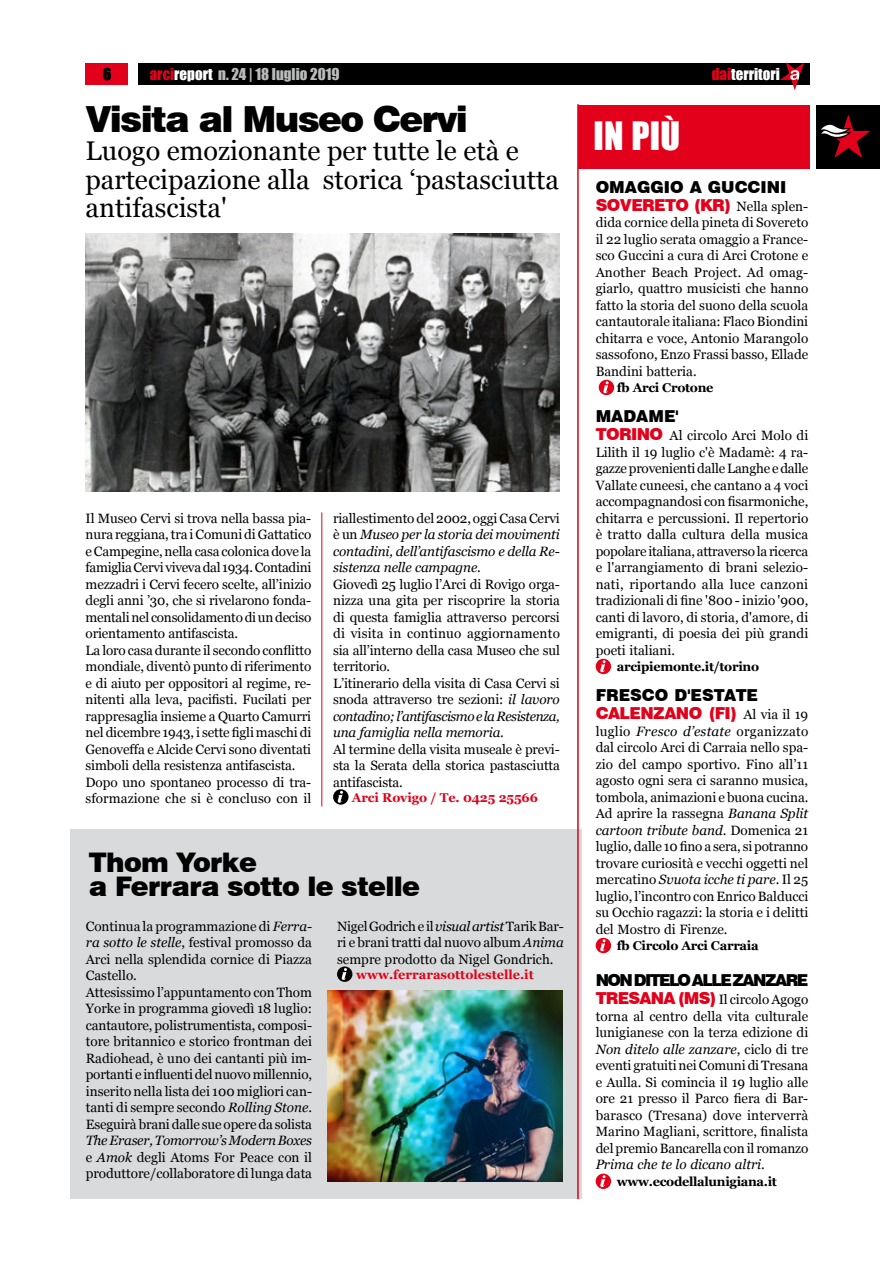
<style>
.page{position:relative;width:893px;height:1263px;background:#fff}
.page>*{position:absolute;margin:0;border:0;box-sizing:border-box;transform-origin:0 0}
.t1{font:900 36px "Swiss 721 BT";color:#000}
.t2{font:36px "Impact";color:#fff}
.t3{font:27px/28.5px "Georgia";color:#000}
.t4{font:900 27px/24px "Swiss 721 BT";letter-spacing:-.025em;color:#000}
.t5{font:900 16.5px "Swiss 721 BT";letter-spacing:-.05em;color:#000}
.t6{font:900 16.5px "Swiss 721 BT";letter-spacing:-.035em;color:#e2001a}
.t7{font:900 16.5px "Swiss 721 BT";letter-spacing:-.095em;color:#000}
.t8{font:15px "Impact";color:#b9bbbc}
.t9{font:15px "Impact";color:#fff}
.t10{font:15px "Impact";color:#000}
.t11{font:13.5px/16.5px "Georgia";letter-spacing:-.01em;color:#000;text-align:justify}
.t12{font:700 12.75px "Georgia";letter-spacing:-.025em;color:#000}
.t13{font:700 12.75px "Georgia";color:#e2001a}
.s1{color:#e2001a}
.s2{color:#fff}
.s3{font-style:italic}
.s4{font-family:"Swiss 721 BT";font-weight:900;font-size:16.5px;color:#e2001a}
</style>
<div class="page">
<div style="left:85px;top:64px;width:43px;height:21px;background:#e2001a"></div>
<div style="left:138px;top:64px;width:672px;height:21px;background:#000"></div>
<div style="left:579px;top:105px;width:231px;height:63px;background:#e2001a"></div>
<svg style="left:333px;top:789px;width:15px;height:16px"></svg>
<svg style="left:338px;top:791px;width:5px;height:12px"></svg>
<div style="left:70px;top:829px;width:511px;height:370px;background:#d9dadb"></div>
<div style="left:337px;top:966px;width:15px;height:16px;background:#000;border-radius:50%"></div>
<svg style="left:342px;top:968px;width:5px;height:12px"></svg>
<div style="left:816px;top:105px;width:64px;height:63px;background:#000"></div>
<svg style="left:821px;top:114px;width:50px;height:44px"></svg>
<hr style="left:577px;top:104px;width:2px;height:1095px;background:#e2001a">
<hr style="left:321px;top:512px;width:1px;height:294px;background:#e2001a">
<svg style="left:780px;top:62px;width:24px;height:28px"></svg>
<img style="left:85px;top:234px;width:474px;height:257px">
<img style="left:328px;top:991px;width:234px;height:190px">
<div style="left:599px;top:380px;width:15px;height:15px;background:#e2001a;border-radius:50%"></div>
<svg style="left:603px;top:381px;width:6px;height:12px"></svg>
<div style="left:596px;top:659px;width:15px;height:15px;background:#e2001a;border-radius:50%"></div>
<svg style="left:600px;top:660px;width:6px;height:12px"></svg>
<div style="left:596px;top:938px;width:15px;height:15px;background:#e2001a;border-radius:50%"></div>
<svg style="left:600px;top:939px;width:6px;height:12px"></svg>
<div style="left:596px;top:1173px;width:15px;height:16px;background:#e2001a;border-radius:50%"></div>
<svg style="left:600px;top:1175px;width:6px;height:12px"></svg>
<p class="t10" style="left:103px;top:62px;width:10px">6</p>
<p class="t8" style="left:150px;top:62px;width:191px"><span class="s1">arci</span><span class="s2">report</span> n. 24 | 18 luglio 2019</p>
<h1 class="t1" style="left:86px;top:97px;width:384px">Visita al Museo Cervi</h1>
<h2 class="t3" style="left:86px;top:137px;width:475px">Luogo emozionante per tutte le età e partecipazione alla storica ‘pastasciutta antifascista'</h2>
<p class="t11" style="left:86px;top:510px;width:227px;text-align:left">Il Museo Cervi si trova nella bassa pia&shy;nura reggiana, tra i Comuni di Gattatico e Campegine, nella casa colonica dove la famiglia Cervi viveva dal 1934. Contadini mezzadri i Cervi fecero scelte, all’inizio degli anni ’30, che si rivelarono fonda&shy;mentali nel consolidamento di un deciso orientamento antifascista.<br>La loro casa durante il secondo conflitto mondiale, diventò punto di riferimento e di aiuto per oppositori al regime, re&shy;nitenti alla leva, pacifisti. Fucilati per rappresaglia insieme a Quarto Camurri nel dicembre 1943, i sette figli maschi di Genoveffa e Alcide Cervi sono diventati simboli della resistenza antifascista.<br>Dopo uno spontaneo processo di tra&shy;sformazione che si è concluso con il</p>
<p class="t11" style="left:333px;top:510px;width:228px;text-align:left">riallestimento del 2002, oggi Casa Cervi è un <span class="s3">Museo per la storia dei movimenti contadini, dell’antifascismo e della Re&shy;sistenza nelle campagne</span>.<br>Giovedì 25 luglio l’Arci di Rovigo orga&shy;nizza una gita per riscoprire la storia di questa famiglia attraverso percorsi di visita in continuo aggiornamento sia all’interno della casa Museo che sul territorio.<br>L’itinerario della visita di Casa Cervi si snoda attraverso tre sezioni: <span class="s3">il lavoro contadino; l’antifascismo e la Resistenza, una famiglia nella memoria</span>.<br>Al termine della visita museale è previ&shy;sta la Serata della storica pastasciutta antifascista.</p>
<p class="t13" style="left:352px;top:789px;width:188px">Arci Rovigo / Te. 0425 25566</p>
<h2 class="t4" style="left:89px;top:850px;width:333px">Thom Yorke<br>a Ferrara sotto le stelle</h2>
<p class="t11" style="left:86px;top:918px;width:228px;text-align:left">Continua la programmazione di <span class="s3">Ferra&shy;ra sotto le stelle</span>, festival promosso da Arci nella splendida cornice di Piazza Castello.<br>Attesissimo l’appuntamento con Thom Yorke in programma giovedì 18 luglio: cantautore, polistrumentista, composi&shy;tore britannico e storico frontman dei Radiohead, è uno dei cantanti più im&shy;portanti e influenti del nuovo millennio, inserito nella lista dei 100 migliori can&shy;tanti di sempre secondo <span class="s3">Rolling Stone</span>.<br>Eseguirà brani dalle sue opere da solista</p>
<p class="t11" style="left:86px;top:1133px;width:228px"><span class="s3">The Eraser, Tomorrow’s Modern Boxes </span>e <span class="s3">Amok</span> degli Atoms For Peace con il produttore/collaboratore di lunga data</p>
<p class="t11" style="left:337px;top:918px;width:228px">Nigel Godrich e il <span class="s3">visual artist</span> Tarik Bar&shy;ri e brani tratti dal nuovo album <span class="s3">Anima </span>sempre prodotto da Nigel Gondrich.</p>
<p class="t13" style="left:356px;top:966px;width:179px">www.ferrarasottolestelle.it</p>
<h1 class="t2" style="left:594px;top:108px;width:88px">in più</h1>
<p class="t9" style="left:712px;top:62px;width:70px"><span class="s1">dai</span>territori</p>
<p class="t5" style="left:596px;top:177px;width:14px">OMAGGIO</p>
<p class="t5" style="left:690px;top:177px;width:80px">A GUCCINI</p>
<p class="t6" style="left:596px;top:195px;width:48px">SOVERETO</p>
<p class="t11" style="left:596px;top:198px;width:214px;text-indent:98px"><span class="s4">(KR)</span> Nella splen&shy;dida cornice della pineta di Sovereto il 22 luglio serata omaggio a France&shy;sco Guccini a cura di Arci Crotone e Another Beach Project. Ad omag&shy;giarlo, quattro musicisti che hanno fatto la storia del suono della scuola cantautorale italiana: Flaco Biondini chitarra e voce, Antonio Marangolo sassofono, Enzo Frassi basso, Ellade Bandini batteria.</p>
<p class="t12" style="left:617px;top:379px;width:98px">fb Arci Crotone</p>
<p class="t5" style="left:596px;top:406px;width:55px">MADAME</p>
<p class="t5" style="left:675px;top:406px;width:5px">'</p>
<p class="t6" style="left:596px;top:424px;width:13px">TORINO</p>
<p class="t11" style="left:596px;top:427px;width:214px;text-indent:74px">Al circolo Arci Molo di Lilith il 19 luglio c'è Madamè: 4 ra&shy;gazze provenienti dalle Langhe e dalle Vallate cuneesi, che cantano a 4 voci accompagnandosi con fisarmoniche, chitarra e percussioni. Il repertorio è tratto dalla cultura della musica popolare italiana, attraverso la ricerca e l'arrangiamento di brani selezio&shy;nati, riportando alla luce canzoni tradizionali di fine '800 - inizio '900, canti di lavoro, di storia, d'amore, di emigranti, di poesia dei più grandi poeti italiani.</p>
<p class="t12" style="left:617px;top:658px;width:144px">arcipiemonte.it/torino</p>
<p class="t5" style="left:596px;top:685px;width:23px">FRES</p>
<p class="t5" style="left:642px;top:685px;width:61px">CO D'ESTATE</p>
<p class="t6" style="left:596px;top:703px;width:83px">CALEN ZANO</p>
<p class="t11" style="left:596px;top:706px;width:214px;text-indent:113px"><span class="s4">(FI)</span> Al via il 19 luglio <span class="s3">Fresco d’estate</span> organizzato dal circolo Arci di Carraia nello spa&shy;zio del campo sportivo. Fino all’11 agosto ogni sera ci saranno musica, tombola, animazioni e buona cucina.<br>Ad aprire la rassegna <span class="s3">Banana Split cartoon tribute band</span>. Domenica 21 luglio, dalle 10 fino a sera, si potranno trovare curiosità e vecchi oggetti nel mercatino <span class="s3">Svuota icche ti pare</span>. Il 25 luglio, l’incontro con Enrico Balducci su Occhio ragazzi: la storia e i delitti del Mostro di Firenze.</p>
<p class="t12" style="left:617px;top:937px;width:143px">fb Circolo Arci Carraia</p>
<p class="t7" style="left:596px;top:970px;width:214px">Non ditelo alle zanzare</p>
<p class="t6" style="left:596px;top:988px;width:13px">TRESANA</p>
<p class="t11" style="left:596px;top:992px;width:214px;text-indent:82px"><span class="s4">(MS)</span> Il circolo Agogo torna al centro della vita culturale lunigianese con la terza edizione di <span class="s3">Non ditelo alle zanzare</span>, ciclo di tre eventi gratuiti nei Comuni di Tresana e Aulla. Si comincia il 19 luglio alle ore 21 presso il Parco fiera di Bar&shy;barasco (Tresana) dove interverrà Marino Magliani, scrittore, finalista del premio Bancarella con il romanzo <span class="s3">Prima che te lo dicano altri</span>.</p>
<p class="t12" style="left:617px;top:1173px;width:162px">www.ecodellalunigiana.it</p>
</div>
